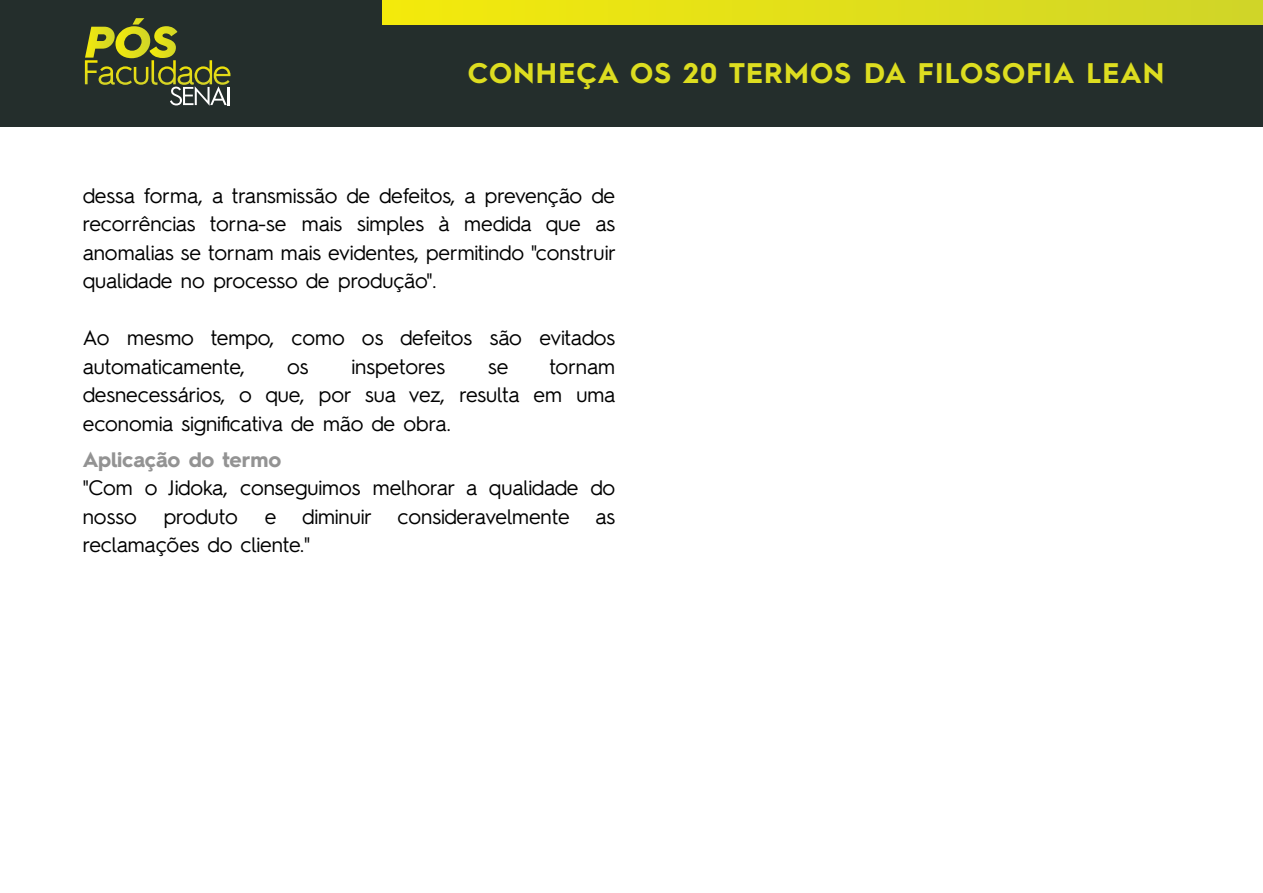
<style>
.page{position:relative;width:1263px;height:893px;background:#fff}
.page>*{position:absolute;margin:0;border:0;box-sizing:border-box;transform-origin:0 0}
.t1{font:700 28.5px "Hurme Geometric Sans 2";letter-spacing:.04em;color:#dddd20}
.t2{font:21px/28.5px "Hurme Geometric Sans 2";color:#000}
.t3{font:700 21px "Hurme Geometric Sans 2";letter-spacing:-.01em;color:#939393}
</style>
<div class="page">
<div style="left:0;top:0;width:1263px;height:126px;background:#242e2c"></div>
<svg style="left:85px;top:18px;width:145px;height:88px"></svg>
<div style="left:383px;top:0;width:880px;height:24px;background:linear-gradient(to right,#f4ea0b,#d0d528)"></div>
<h1 class="t1" style="left:468px;top:53px;width:698px">CONHEÇA OS 20 TERMOS DA FILOSOFIA LEAN</h1>
<p class="t2" style="left:83px;top:180px;width:535px;text-align:justify">dessa forma, a transmissão de defeitos, a prevenção de recorrências torna-se mais simples à medida que as anomalias se tornam mais evidentes, permitindo "construir qualidade no processo de produção".</p>
<p class="t2" style="left:83px;top:322px;width:534px">Ao mesmo tempo, como os defeitos são evitados automaticamente,</p>
<p class="t2" style="left:83px;top:351px;width:534px;text-align:justify;text-indent:467px">tornam desnecessários, o que, por sua vez, resulta em uma economia significativa de mão de obra.</p>
<p class="t3" style="left:83px;top:445px;width:200px">Aplicação do termo</p>
<p class="t2" style="left:83px;top:472px;width:534px">"Com o Jidoka, conseguimos melhorar a qualidade do nosso</p>
<p class="t2" style="left:287px;top:351px;width:23px">os</p>
<p class="t2" style="left:351px;top:351px;width:95px">inspetores</p>
<p class="t2" style="left:488px;top:351px;width:22px">se</p>
<p class="t2" style="left:83px;top:501px;width:534px;text-indent:182px">e diminuir consideravelmente as reclamações do cliente."</p>
<p class="t2" style="left:164px;top:501px;width:76px">produto</p>
</div>
